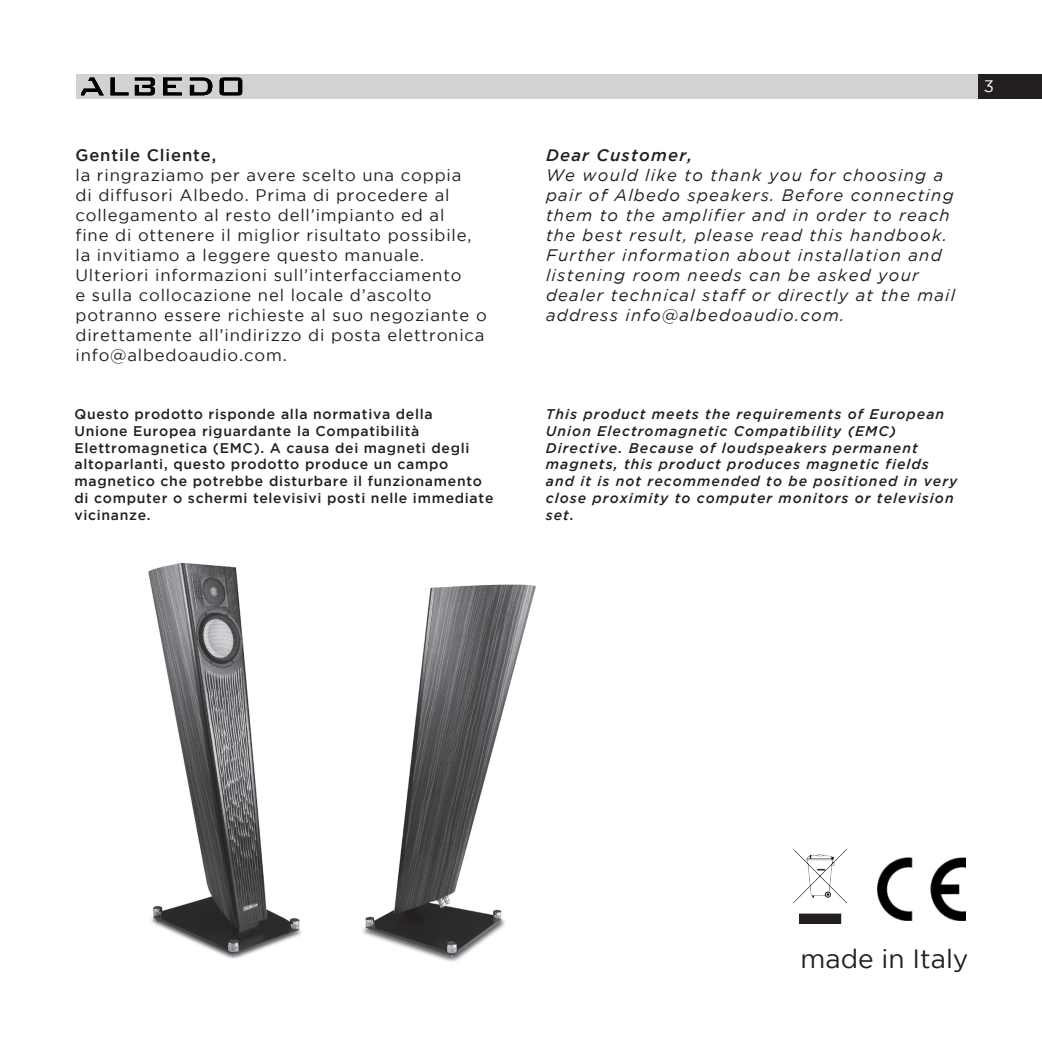
<style>
.page{position:relative;width:1042px;height:1042px;background:#fff}
.page>*{position:absolute;margin:0;border:0;box-sizing:border-box;transform-origin:0 0}
.t1{font:26.25px "Gotham";color:#231f20}
.t2{font:16.62px/19.9px "Gotham";letter-spacing:.05em;color:#231f20}
.t3{font:italic 16.62px/19.9px "Gotham";letter-spacing:.075em;color:#231f20}
.t4{font:500 16.62px "Gotham";letter-spacing:.05em;color:#231f20}
.t5{font:italic 500 16.62px "Gotham";letter-spacing:.075em;color:#231f20}
.t6{font:16.62px "Gotham";color:#fff}
.t7{font:500 14px/16.8px "Gotham";letter-spacing:.05em;color:#231f20}
.t8{font:italic 500 14px/16.8px "Gotham";letter-spacing:.075em;color:#231f20}
</style>
<div class="page">
<div style="left:76px;top:74px;width:904px;height:25px;background:#d1d2d4"></div>
<div style="left:979px;top:74px;width:63px;height:25px;background:#231f20"></div>
<svg style="left:81px;top:78px;width:23px;height:17px"></svg>
<svg style="left:111px;top:78px;width:18px;height:17px"></svg>
<svg style="left:135px;top:78px;width:20px;height:17px"></svg>
<svg style="left:163px;top:78px;width:19px;height:17px"></svg>
<svg style="left:190px;top:78px;width:23px;height:18px"></svg>
<svg style="left:220px;top:78px;width:22px;height:17px"></svg>
<img style="left:148px;top:562px;width:154px;height:397px">
<img style="left:363px;top:584px;width:173px;height:378px">
<img style="left:794px;top:850px;width:53px;height:73px">
<img style="left:877px;top:857px;width:88px;height:63px">
<p class="t4" style="left:75px;top:146px;width:142px">Gentile Cliente,</p>
<p class="t2" style="left:75px;top:165px;width:413px">la ringraziamo per avere scelto una coppia<br>di diffusori Albedo. Prima di procedere al collegamento al resto dell’impianto ed al<br>fine di ottenere il miglior risultato possibile, la invitiamo a leggere questo manuale.<br>Ulteriori informazioni sull’interfacciamento<br>e sulla collocazione nel locale d’ascolto potranno essere richieste al suo negoziante o direttamente all’indirizzo di posta elettronica info@albedoaudio.com.</p>
<p class="t5" style="left:546px;top:146px;width:148px">Dear Customer,</p>
<p class="t3" style="left:546px;top:166px;width:411px">We would like to thank you for choosing a pair of Albedo speakers. Before connecting them to the amplifier and in order to reach the best result, please read this handbook.<br>Further information about installation and listening room needs can be asked your dealer technical staff or directly at the mail address info@albedoaudio.com.</p>
<p class="t7" style="left:74px;top:405px;width:420px">Questo prodotto risponde alla normativa della<br>Unione Europea riguardante la Compatibilità Elettromagnetica (EMC). A causa dei magneti degli altoparlanti, questo prodotto produce un campo magnetico che potrebbe disturbare il funzionamento di computer o schermi televisivi posti nelle immediate vicinanze.</p>
<p class="t8" style="left:546px;top:406px;width:413px">This product meets the requirements of European Union Electromagnetic Compatibility (EMC)<br>Directive. Because of loudspeakers permanent magnets, this product produces magnetic fields and it is not recommended to be positioned in very close proximity to computer monitors or television set.</p>
<p class="t6" style="left:984px;top:77px;width:12px">3</p>
<p class="t1" style="left:800px;top:944px;width:169px">made in Italy</p>
</div>
